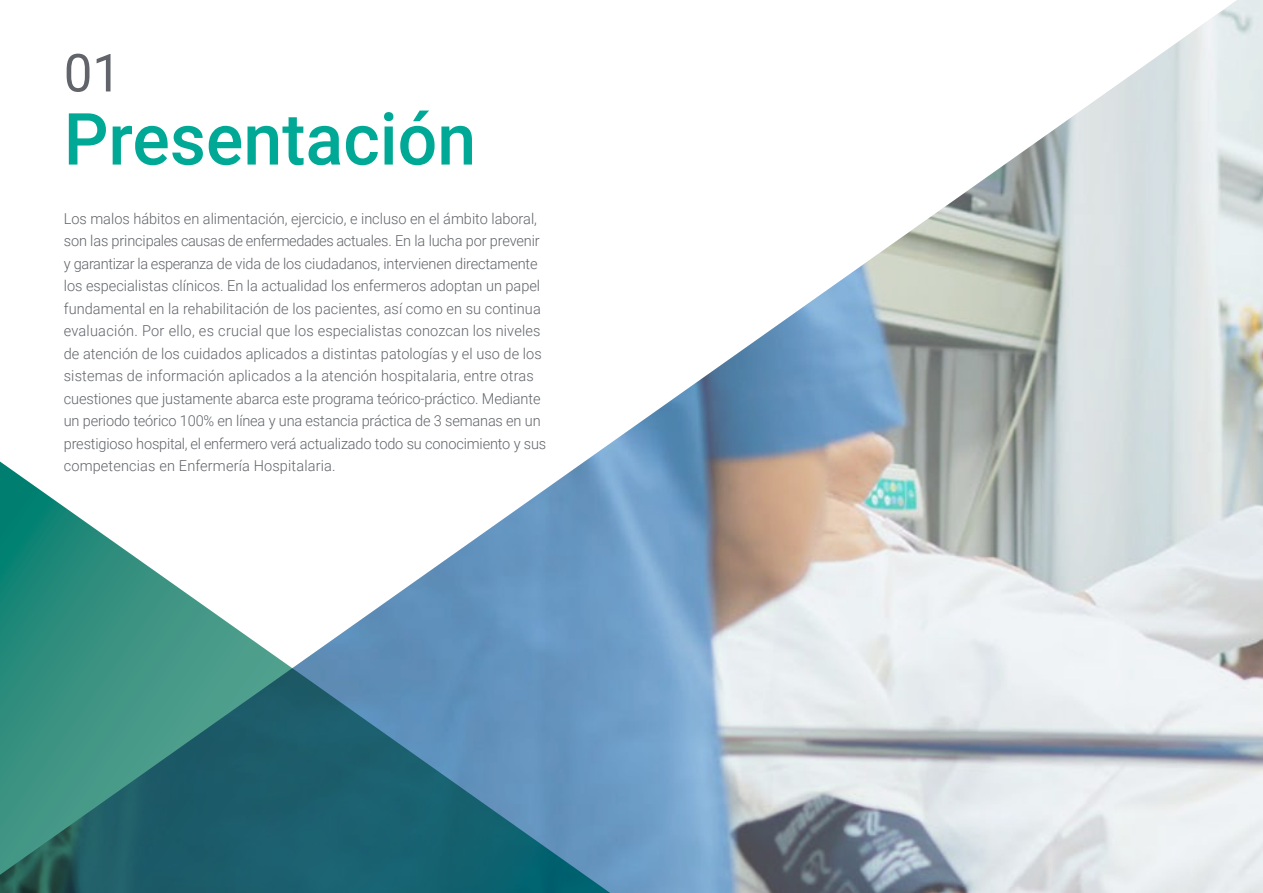
<style>
.page{position:relative;width:1263px;height:893px;background:#fff}
.page>*{position:absolute;margin:0;border:0;box-sizing:border-box;transform-origin:0 0}
.t1{font:500 72px "Roboto";color:#00a996}
.t2{font:52.5px "Roboto";color:#61646a}
.t3{font:300 15px/22.5px "Roboto";color:#61646a}
</style>
<div class="page">
<img style="left:607px;top:0;width:656px;height:893px">
<svg style="left:0;top:446px;width:640px;height:447px"></svg>
<h2 class="t2" style="left:64px;top:36px;width:59px">01</h2>
<h1 class="t1" style="left:64px;top:89px;width:414px">Presentación</h1>
<p class="t3" style="left:64px;top:207px;width:484px">Los malos hábitos en alimentación, ejercicio, e incluso en el ámbito laboral, son las principales causas de enfermedades actuales. En la lucha por prevenir y garantizar la esperanza de vida de los ciudadanos, intervienen directamente los especialistas clínicos. En la actualidad los enfermeros adoptan un papel fundamental en la rehabilitación de los pacientes, así como en su continua evaluación. Por ello, es crucial que los especialistas conozcan los niveles de atención de los cuidados aplicados a distintas patologías y el uso de los sistemas de información aplicados a la atención hospitalaria, entre otras cuestiones que justamente abarca este programa teórico-práctico. Mediante un periodo teórico 100% en línea y una estancia práctica de 3 semanas en un prestigioso hospital, el enfermero verá actualizado todo su conocimiento y sus competencias en Enfermería Hospitalaria.</p>
</div>
